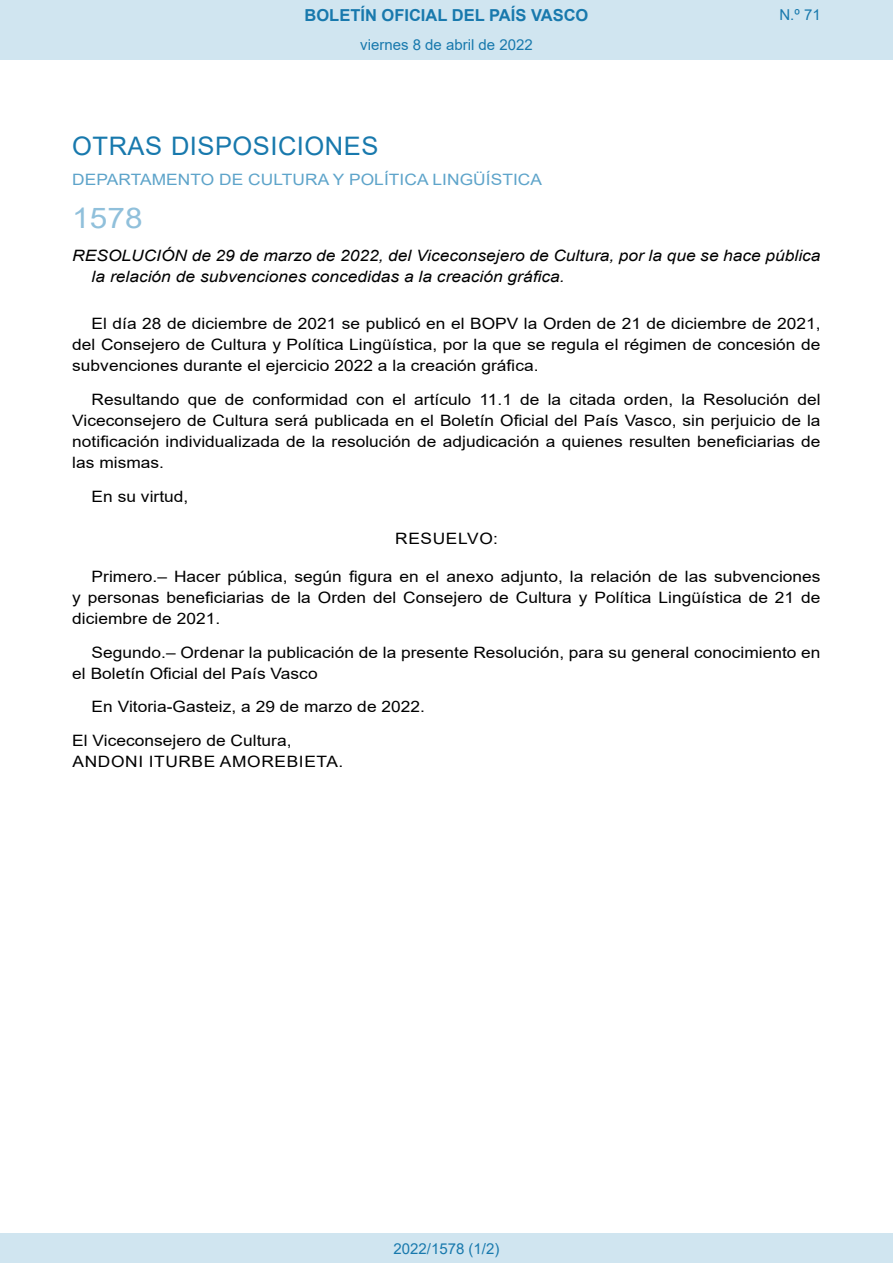
<style>
.page{position:relative;width:893px;height:1263px;background:#fff}
.page>*{position:absolute;margin:0;border:0;box-sizing:border-box;transform-origin:0 0}
.BOPVOrden{font:28.5px "Arial";color:#90c0db;scale:1.11 1}
.BOPVSeccion{font:25.5px "Arial";letter-spacing:.02em;color:#1879ad}
.t1{font:700 16.5px "Arial";color:#1879ad}
.BOPVDetalle{font:15.6px/21px "Arial";color:#000;text-align:justify;scale:1.11 1}
.BOPVTitulo{font:italic 15.6px/21px "Arial";color:#000;scale:1.11 1}
.BOPVOrganismo{font:15.6px "Arial";letter-spacing:.005em;color:#5ea4ca;scale:1.11 1}
.BOPVFirmaLugFec{font:15.6px "Arial";color:#000;scale:1.11 1}
.BOPVFirmaPuesto{font:15.6px "Arial";color:#000;scale:1.11 1}
.BOPVFirmaNombre{font:15.6px "Arial";letter-spacing:.035em;color:#000;scale:1.11 1}
.BOPVClave{font:15.6px "Arial";letter-spacing:.035em;color:#000;scale:1.11 1}
.Paginacion_Centro{font:15px "Arial";color:#1879ad}
</style>
<div class="page">
<div style="left:0;top:0;width:893px;height:60px;background:#d0e5f0"></div>
<div style="left:0;top:1233px;width:893px;height:30px;background:#d0e5f0"></div>
<p class="t1" style="left:305px;top:3px;width:285px">BOLETÍN OFICIAL DEL PAÍS VASCO</p>
<p class="Paginacion_Centro" style="left:360px;top:35px;width:174px">viernes 8 de abril de 2022</p>
<p class="Paginacion_Centro" style="left:779px;top:5px;width:43px">N.º 71</p>
<p class="BOPVSeccion" style="left:72px;top:128px;width:308px">OTRAS DISPOSICIONES</p>
<p class="BOPVOrganismo" style="left:72px;top:169px;width:425px">DEPARTAMENTO DE CULTURA Y POLÍTICA LINGÜÍSTICA</p>
<p class="BOPVOrden" style="left:72px;top:198px;width:65px">1578</p>
<p class="BOPVTitulo" style="left:92px;top:246px;width:658px;text-indent:-19px">RESOLUCIÓN de 29 de marzo de 2022, del Viceconsejero de Cultura, por la que se hace pública la relación de subvenciones concedidas a la creación gráfica.</p>
<p class="BOPVDetalle" style="left:72px;top:313px;width:676px;text-indent:19px">El día 28 de diciembre de 2021 se publicó en el BOPV la Orden de 21 de diciembre de 2021, del Consejero de Cultura y Política Lingüística, por la que se regula el régimen de concesión de subvenciones durante el ejercicio 2022 a la creación gráfica.</p>
<p class="BOPVDetalle" style="left:72px;top:389px;width:676px;text-indent:19px">Resultando que de conformidad con el artículo 11.1 de la citada orden, la Resolución del Viceconsejero de Cultura será publicada en el Boletín Oficial del País Vasco, sin perjuicio de la notificación individualizada de la resolución de adjudicación a quienes resulten beneficiarias de las mismas.</p>
<p class="BOPVDetalle" style="left:92px;top:485px;width:89px">En su virtud,</p>
<p class="BOPVClave" style="left:395px;top:528px;width:94px">RESUELVO:</p>
<p class="BOPVDetalle" style="left:72px;top:566px;width:676px;text-indent:19px">Primero.– Hacer pública, según figura en el anexo adjunto, la relación de las subvenciones y personas beneficiarias de la Orden del Consejero de Cultura y Política Lingüística de 21 de diciembre de 2021.</p>
<p class="BOPVDetalle" style="left:72px;top:641px;width:676px;text-indent:19px">Segundo.– Ordenar la publicación de la presente Resolución, para su general conocimiento en el Boletín Oficial del País Vasco</p>
<p class="BOPVFirmaLugFec" style="left:92px;top:696px;width:302px">En Vitoria-Gasteiz, a 29 de marzo de 2022.</p>
<p class="BOPVFirmaPuesto" style="left:72px;top:730px;width:199px">El Viceconsejero de Cultura,</p>
<p class="BOPVFirmaNombre" style="left:73px;top:751px;width:245px">ANDONI ITURBE AMOREBIETA.</p>
<p class="Paginacion_Centro" style="left:393px;top:1238px;width:107px">2022/1578 (1/2)</p>
</div>
